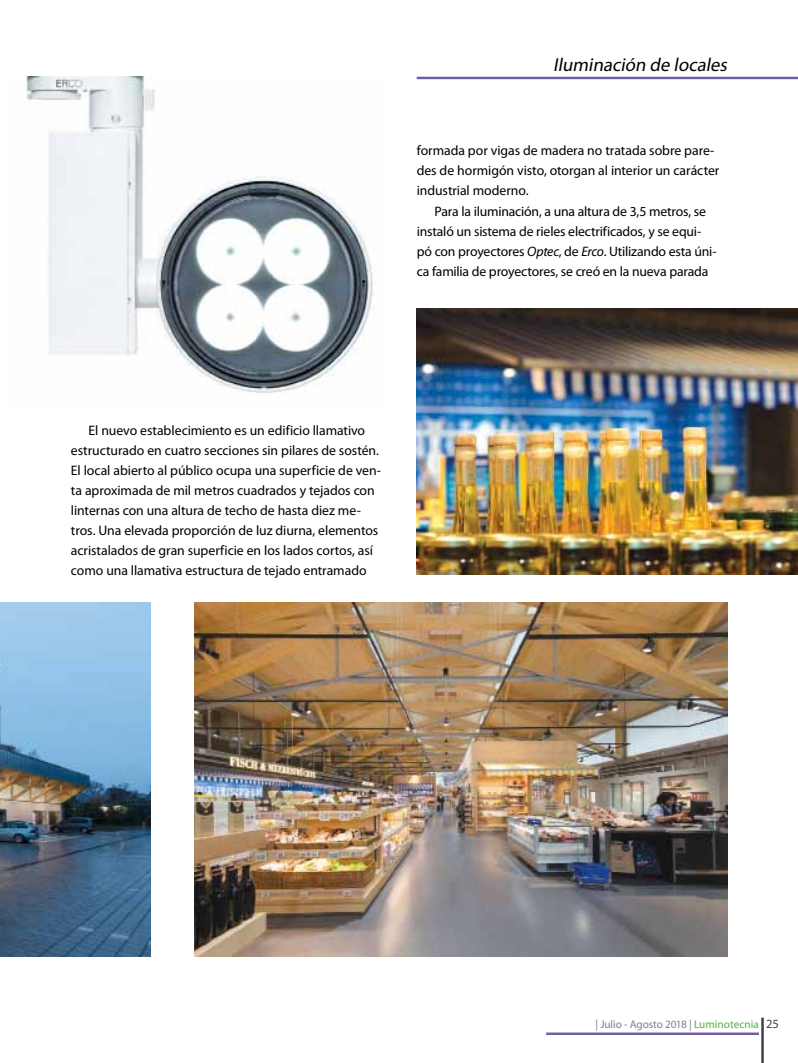
<style>
.page{position:relative;width:798px;height:1063px;background:#fff}
.page>*{position:absolute;margin:0;border:0;box-sizing:border-box;transform-origin:0 0}
.t1{font:italic 18.75px "Myriad Pro";color:#000}
.t2{font:13.75px/20px "Myriad Pro";letter-spacing:-.005em;color:#000}
.t3{font:11.25px "Myriad Pro";letter-spacing:-.005em;color:#808285}
.s1{font-style:italic}
.s2{color:#55b047}
.s3{font-size:12.5px;color:#414042}
</style>
<div class="page">
<hr style="left:761px;top:1018px;width:2px;height:45px;background:#414042">
<hr style="left:416px;top:77px;width:381px;height:2px;background:#725fa3">
<hr style="left:546px;top:1033px;width:212px;height:2px;background:#725fa3">
<img style="left:26px;top:76px;width:349px;height:318px">
<img style="left:0;top:602px;width:151px;height:355px">
<img style="left:195px;top:602px;width:531px;height:355px">
<img style="left:416px;top:308px;width:381px;height:266px">
<h1 class="t1" style="left:553px;top:53px;width:179px">Iluminación de locales</h1>
<p class="t2" style="left:416px;top:141px;width:304px">formada por vigas de madera no tratada sobre pare&shy;des de hormigón visto, otorgan al interior un carácter industrial moderno.</p>
<p class="t2" style="left:416px;top:201px;width:301px;text-indent:18px">Para la iluminación, a una altura de 3,5 metros, se instaló un sistema de rieles electrificados, y se equi&shy;pó con proyectores <span class="s1">Optec</span>, de <span class="s1">Erco</span>. Utilizando esta úni&shy;ca familia de proyectores, se creó en la nueva parada</p>
<p class="t2" style="left:71px;top:421px;width:311px;text-indent:18px">El nuevo establecimiento es un edificio llamativo estructurado en cuatro secciones sin pilares de sostén.<br>El local abierto al público ocupa una superficie de ven&shy;ta aproximada de mil metros cuadrados y tejados con linternas con una altura de techo de hasta diez me&shy;tros. Una elevada proporción de luz diurna, elementos acristalados de gran superficie en los lados cortos, así como una llamativa estructura de tejado entramado</p>
<p class="t3" style="left:595px;top:1017px;width:185px">| Julio - Agosto 2018 | <span class="s2">Luminotecnia</span> <span class="s3">25</span></p>
</div>
